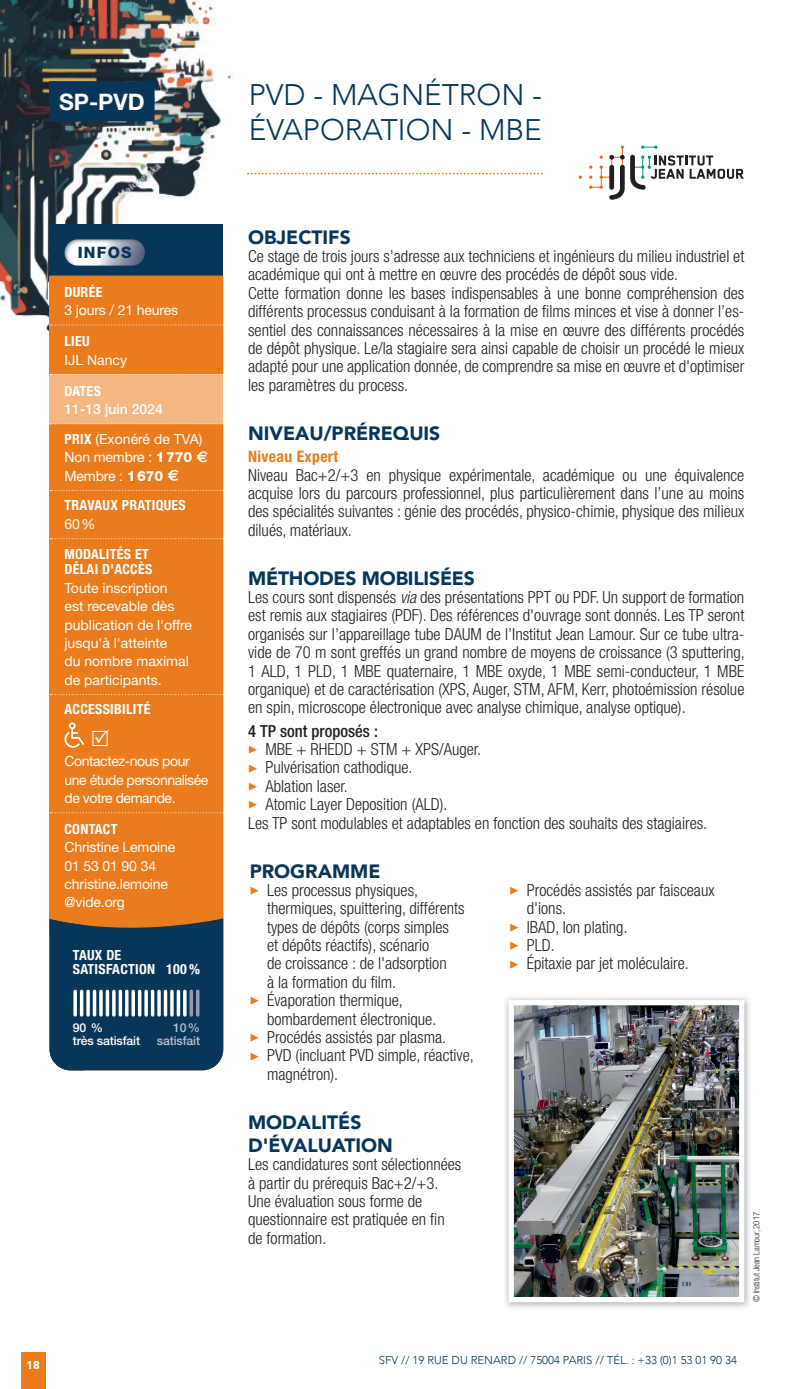
<style>
.page{position:relative;width:794px;height:1389px;background:#fff}
.page>*{position:absolute;margin:0;border:0;box-sizing:border-box;transform-origin:0 0}
.t1{font:300 29.75px/35px "Avenir";color:#083658}
.t2{font:700 22.75px "Helvetica Neue LT Std";color:#fff}
.t3{font:900 19.25px/23.1px "Avenir";color:#083658}
.t4{font:300 condensed 16.62px/18.4px "Helvetica Neue LT Std";color:#231f20}
.t5{font:500 condensed 16.62px "Helvetica Neue LT Std";color:#231f20}
.t6{font:700 condensed 15.75px "Helvetica Neue LT Std";letter-spacing:.02em;color:#ea7c1d}
.t7{font:800 15.75px "Helvetica Neue LT Std";letter-spacing:.08em;color:#083658}
.t8{font:14px/18.4px "Helvetica Neue LT Std";letter-spacing:-.01em;color:#fff}
.t9{font:700 condensed 14px/15.8px "Helvetica Neue LT Std";letter-spacing:.02em;color:#fff}
.t10{font:14px/18.4px "Helvetica Neue LT Std";letter-spacing:-.03em;color:#fff}
.t11{font:500 12.25px/12.2px "Helvetica Neue LT Std";letter-spacing:-.01em;color:#fff}
.t12{font:500 12.25px/12.2px "Helvetica Neue LT Std";letter-spacing:-.01em;color:#bcbfcb;text-align:right}
.t13{font:300 11.38px "Avenir";color:#083658}
.t14{font:900 11.38px "Avenir";color:#fff}
.t15{font:300 condensed 8.75px "Helvetica Neue LT Std";letter-spacing:-.01em;color:#231f20}
.s1{font-weight:500}
.s2{font-weight:700;font-stretch:condensed}
.s3{font-weight:800}
.s4{font-style:italic}
.s5{color:#ea7c1d}
</style>
<div class="page">
<img style="left:0;top:0;width:249px;height:372px">
<svg style="left:247px;top:173px;width:296px;height:1px"></svg>
<div style="left:50px;top:224px;width:173px;height:52px;background:#083658"></div>
<div style="left:50px;top:276px;width:173px;height:636px;background:#ea7c1d"></div>
<div style="left:50px;top:374px;width:173px;height:50px;background:#f5b782"></div>
<svg style="left:50px;top:325px;width:174px;height:1px"></svg>
<svg style="left:50px;top:374px;width:173px;height:1px"></svg>
<svg style="left:50px;top:424px;width:174px;height:1px"></svg>
<svg style="left:50px;top:490px;width:173px;height:1px"></svg>
<svg style="left:50px;top:538px;width:174px;height:1px"></svg>
<svg style="left:50px;top:694px;width:173px;height:1px"></svg>
<svg style="left:50px;top:812px;width:174px;height:1px"></svg>
<img style="left:64px;top:239px;width:81px;height:27px;border-radius:13px">
<svg style="left:196px;top:451px;width:11px;height:11px"></svg>
<svg style="left:167px;top:470px;width:11px;height:11px"></svg>
<div style="left:69px;top:722px;width:7px;height:7px;border:2px solid #fff;border-radius:50%"></div>
<svg style="left:64px;top:727px;width:22px;height:21px"></svg>
<svg style="left:50px;top:912px;width:173px;height:158px;background:#1f3f55"></svg>
<svg style="left:73px;top:991px;width:4px;height:24px"></svg>
<hr style="left:80px;top:991px;width:3px;height:24px;background:#fff">
<svg style="left:86px;top:991px;width:4px;height:24px"></svg>
<hr style="left:93px;top:991px;width:3px;height:24px;background:#fff">
<svg style="left:99px;top:991px;width:4px;height:24px"></svg>
<hr style="left:106px;top:991px;width:3px;height:24px;background:#fff">
<svg style="left:112px;top:991px;width:4px;height:24px"></svg>
<hr style="left:119px;top:991px;width:3px;height:24px;background:#fff">
<hr style="left:125px;top:991px;width:3px;height:24px;background:#fff">
<svg style="left:131px;top:991px;width:4px;height:24px"></svg>
<hr style="left:138px;top:991px;width:3px;height:24px;background:#fff">
<svg style="left:144px;top:991px;width:4px;height:24px"></svg>
<hr style="left:151px;top:991px;width:3px;height:24px;background:#fff">
<svg style="left:157px;top:991px;width:4px;height:24px"></svg>
<hr style="left:164px;top:991px;width:3px;height:24px;background:#fff">
<svg style="left:170px;top:991px;width:4px;height:24px"></svg>
<hr style="left:177px;top:991px;width:3px;height:24px;background:#fff">
<svg style="left:183px;top:991px;width:4px;height:24px"></svg>
<svg style="left:189px;top:990px;width:4px;height:27px"></svg>
<hr style="left:196px;top:990px;width:3px;height:27px;background:#979bae;border-radius:2px">
<img style="left:505px;top:997px;width:245px;height:311px">
<img style="left:514px;top:1006px;width:224px;height:290px">
<div style="left:508px;top:1000px;width:236px;height:302px;border:5px solid #fff"></div>
<hr style="left:622px;top:147px;width:1px;height:40px;background:#f36421">
<svg style="left:641px;top:146px;width:16px;height:3px"></svg>
<svg style="left:589px;top:155px;width:155px;height:45px"></svg>
<div style="left:49px;top:81px;width:106px;height:40px;background:#083658"></div>
<div style="left:21px;top:1352px;width:24px;height:37px;background:#ea7c1d"></div>
<svg style="left:93px;top:730px;width:16px;height:16px"></svg>
<h2 class="t2" style="left:59px;top:88px;width:87px">SP-PVD</h2>
<p class="t7" style="left:78px;top:243px;width:55px">INFOS</p>
<p class="t9" style="left:64px;top:284px;width:39px">DURÉE</p>
<p class="t8" style="left:64px;top:301px;width:115px">3 jours / 21 heures</p>
<p class="t9" style="left:64px;top:333px;width:27px">LIEU</p>
<p class="t8" style="left:64px;top:350px;width:64px">IJL Nancy</p>
<p class="t9" style="left:64px;top:383px;width:38px">DATES</p>
<p class="t8" style="left:64px;top:394px;width:139px;line-height:29.8px"><span class="s1">11-13 juin 2024<br></span><span class="s2">PRIX</span> (Exonéré de TVA)</p>
<p class="t8" style="left:64px;top:448px;width:129px">Non membre : <span class="s3">1 770<br></span>Membre : <span class="s3">1 670</span></p>
<p class="t9" style="left:64px;top:497px;width:123px">TRAVAUX PRATIQUES</p>
<p class="t8" style="left:64px;top:514px;width:32px">60 %</p>
<p class="t9" style="left:64px;top:546px;width:89px">MODALITÉS ET<br>DÉLAI D'ACCÈS</p>
<p class="t8" style="left:64px;top:578px;width:129px">Toute inscription<br>est recevable dès publication de l'offre jusqu'à l'atteinte<br>du nombre maximal de participants.</p>
<p class="t9" style="left:64px;top:701px;width:88px">ACCESSIBILITÉ</p>
<p class="t10" style="left:64px;top:752px;width:145px">Contactez-nous pour une étude personnalisée de votre demande.</p>
<p class="t9" style="left:64px;top:821px;width:54px">CONTACT</p>
<p class="t8" style="left:64px;top:838px;width:112px">Christine Lemoine<br>01 53 01 90 34 christine.lemoine @vide.org</p>
<p class="t9" style="left:73px;top:948px;width:129px;line-height:14px">TAUX DE<br>SATISFACTION 100 %</p>
<p class="t11" style="left:73px;top:1022px;width:69px">90 %<br>très satisfait</p>
<p class="t12" style="left:157px;top:1022px;width:45px">10 % satisfait</p>
<p class="t14" style="left:26px;top:1355px;width:15px">18</p>
<h1 class="t1" style="left:249px;top:77px;width:295px">PVD - MAGNÉTRON -<br>ÉVAPORATION - MBE</h1>
<p class="t3" style="left:248px;top:225px;width:104px">OBJECTIFS</p>
<p class="t4" style="left:248px;top:247px;width:498px">Ce stage de trois jours s’adresse aux techniciens et ingénieurs du milieu industriel et académique qui ont à mettre en œuvre des procédés de dépôt sous vide.<br>Cette formation donne les bases indispensables à une bonne compréhension des différents processus conduisant à la formation de films minces et vise à donner l’es&shy;sentiel des connaissances nécessaires à la mise en œuvre des différents procédés de dépôt physique. Le/la stagiaire sera ainsi capable de choisir un procédé le mieux adapté pour une application donnée, de comprendre sa mise en œuvre et d'optimiser les paramètres du process.</p>
<p class="t3" style="left:248px;top:421px;width:194px">NIVEAU/PRÉREQUIS</p>
<p class="t6" style="left:248px;top:447px;width:92px">Niveau Expert</p>
<p class="t4" style="left:248px;top:465px;width:498px;text-align:justify">Niveau Bac+2/+3 en physique expérimentale, académique ou une équivalence acquise lors du parcours professionnel, plus particulièrement dans l’une au moins des spécialités suivantes : génie des procédés, physico-chimie, physique des milieux dilués, matériaux.</p>
<p class="t3" style="left:248px;top:566px;width:228px">MÉTHODES MOBILISÉES</p>
<p class="t4" style="left:248px;top:588px;width:498px;text-align:justify">Les cours sont dispensés <span class="s4">via</span> des présentations PPT ou PDF. Un support de formation est remis aux stagiaires (PDF). Des références d'ouvrage sont donnés. Les TP seront organisés sur l’appareillage tube DAUM de l’Institut Jean Lamour. Sur ce tube ultra&shy;vide de 70 m sont greffés un grand nombre de moyens de croissance (3 sputtering, 1 ALD, 1 PLD, 1 MBE quaternaire, 1 MBE oxyde, 1 MBE semi- conducteur, 1 MBE organique) et de caractérisation (XPS, Auger, STM, AFM, Kerr, photo émission résolue en spin, microscope électronique avec analyse chimique, analyse optique).</p>
<p class="t5" style="left:248px;top:721px;width:131px">4 TP sont proposés :</p>
<p class="t4" style="left:248px;top:740px;width:235px"><span class="s5">◆</span> MBE + RHEDD + STM + XPS/Auger.</p>
<p class="t4" style="left:248px;top:758px;width:166px"><span class="s5">◆</span> Pulvérisation cathodique.</p>
<p class="t4" style="left:248px;top:777px;width:101px"><span class="s5">◆</span> Ablation laser.</p>
<p class="t4" style="left:248px;top:795px;width:461px"><span class="s5">◆</span> Atomic Layer Deposition (ALD).<br>Les TP sont modulables et adaptables en fonction des souhaits des stagiaires.</p>
<p class="t3" style="left:250px;top:859px;width:132px">PROGRAMME</p>
<p class="t4" style="left:267px;top:881px;width:199px;text-indent:-17px"><span class="s5">◆</span> Les processus physiques, thermiques, spuittering, différents types de dépôts (corps simples<br>et dépôts réactifs), scénario<br>de croissance : de l'adsorption<br>à la formation du film.</p>
<p class="t4" style="left:267px;top:991px;width:171px;text-indent:-17px"><span class="s5">◆</span> Évaporation thermique, bombardement électronique.</p>
<p class="t4" style="left:250px;top:1028px;width:198px"><span class="s5">◆</span> Procédés assistés par plasma.</p>
<p class="t4" style="left:267px;top:1046px;width:208px;text-indent:-17px"><span class="s5">◆</span> PVD (incluant PVD simple, réactive, magnétron).</p>
<p class="t3" style="left:248px;top:1110px;width:146px">MODALITÉS<br>D'ÉVALUATION</p>
<p class="t4" style="left:248px;top:1155px;width:215px">Les candidatures sont sélectionnées à partir du prérequis Bac+2/+3.<br>Une évaluation sous forme de questionnaire est pratiquée en fin de formation.</p>
<p class="t4" style="left:527px;top:881px;width:189px;text-indent:-17px"><span class="s5">◆</span> Procédés assistés par faisceaux d'ions.</p>
<p class="t4" style="left:509px;top:917px;width:120px"><span class="s5">◆</span> IBAD, Ion plating.</p>
<p class="t4" style="left:509px;top:936px;width:47px"><span class="s5">◆</span> PLD.</p>
<p class="t4" style="left:509px;top:954px;width:181px"><span class="s5">◆</span> Épitaxie par jet moléculaire.</p>
<p class="t15" style="left:751px;top:1302px;width:92px;rotate:-90deg">© Institut Jean Lamour, 2017</p>
<p class="t13" style="left:379px;top:1354px;width:359px">SFV // 19 RUE DU RENARD // 75004 PARIS // TÉL. : +33 (0)1 53 01 90 34</p>
</div>
